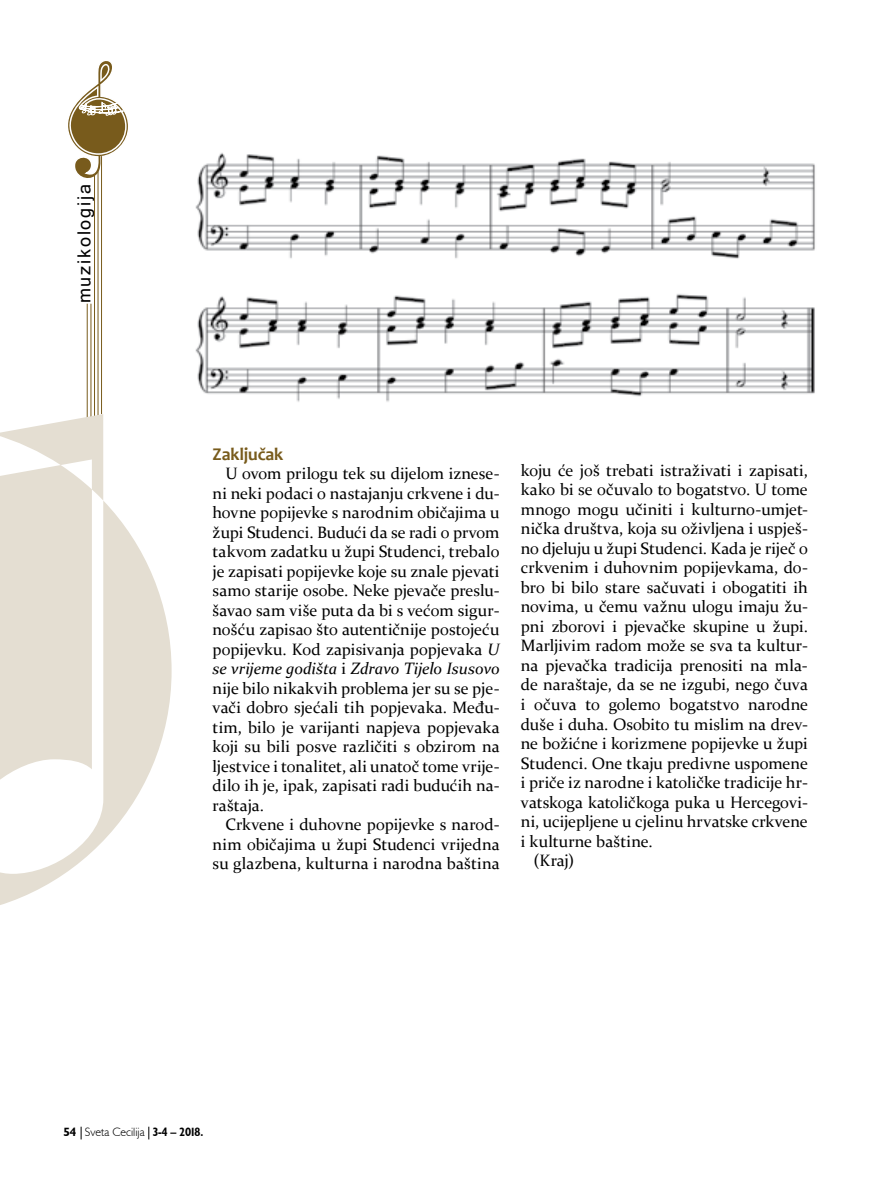
<style>
.page{position:relative;width:893px;height:1191px;background:#fff}
.page>*{position:absolute;margin:0;border:0;box-sizing:border-box;transform-origin:0 0}
.t1{font:18px "Microsoft Sans Serif";letter-spacing:.1em;color:#000}
.t2{font:700 18px "Candara";letter-spacing:-.01em;color:#785b1c}
.t3{font:16.5px/19.5px "Constantia";color:#000;text-align:justify}
.t4{font:300 12px "Humanist 521 BT";color:#000}
.s1{font-style:italic}
.s2{font-weight:700}
.s3{font-weight:700;font-stretch:condensed}
</style>
<div class="page">
<svg style="left:68px;top:61px;width:60px;height:124px"></svg>
<svg style="left:81px;top:1126px;width:1px;height:13px"></svg>
<svg style="left:148px;top:1126px;width:1px;height:13px"></svg>
<hr style="left:98px;top:171px;width:1px;height:250px;background:#785b1c">
<hr style="left:101px;top:156px;width:1px;height:258px;background:#785b1c">
<hr style="left:94px;top:174px;width:1px;height:250px;background:#785b1c">
<hr style="left:91px;top:304px;width:1px;height:114px;background:#785b1c">
<hr style="left:87px;top:304px;width:1px;height:114px;background:#785b1c">
<svg style="left:0;top:414px;width:103px;height:51px"></svg>
<svg style="left:0;top:465px;width:172px;height:440px;fill:#e4ded2"></svg>
<img style="left:195px;top:152px;width:620px;height:250px">
<p class="t1" style="left:72px;top:303px;width:121px;rotate:-90deg">muzikologija</p>
<p class="t2" style="left:213px;top:442px;width:72px">Zaključak</p>
<p class="t3" style="left:213px;top:463px;width:289px;text-indent:13px">U ovom prilogu tek su dijelom iznese&shy;ni neki podaci o nastajanju crkvene i du&shy;hovne popijevke s narodnim običajima u župi Studenci. Budući da se radi o prvom takvom zadatku u župi Studenci, trebalo je zapisati popijevke koje su znale pjevati samo starije osobe. Neke pjevače preslu&shy;šavao sam više puta da bi s većom sigur&shy;nošću zapisao što autentičnije postojeću popijevku. Kod zapisivanja popjevaka <span class="s1">U se vrijeme godišta</span> i <span class="s1">Zdravo Tijelo Isusovo </span>nije bilo nikakvih problema jer su se pje&shy;vači dobro sjećali tih popjevaka. Među&shy;tim, bilo je varijanti napjeva popjevaka koji su bili posve različiti s obzirom na ljestvice i tonalitet, ali unatoč tome vrije&shy;dilo ih je, ipak, zapisati radi budućih na&shy;raštaja.</p>
<p class="t3" style="left:213px;top:814px;width:289px;text-indent:13px">Crkvene i duhovne popijevke s narod&shy;nim običajima u župi Studenci vrijedna su glazbena, kulturna i narodna baština</p>
<p class="t3" style="left:521px;top:460px;width:288px">koju će još trebati istraživati i zapisati,</p>
<p class="t3" style="left:521px;top:479px;width:288px">kako bi se očuvalo to bogatstvo. U tome</p>
<p class="t3" style="left:521px;top:499px;width:289px">mnogo mogu učiniti i kulturno-umjet-</p>
<p class="t3" style="left:521px;top:518px;width:289px">nička društva, koja su oživljena i uspješ-</p>
<p class="t3" style="left:521px;top:538px;width:289px">no djeluju u župi Studenci. Kada je riječ o</p>
<p class="t3" style="left:521px;top:557px;width:289px">crkvenim i duhovnim popijevkama, do-</p>
<p class="t3" style="left:521px;top:577px;width:288px">bro bi bilo stare sačuvati i obogatiti ih</p>
<p class="t3" style="left:521px;top:596px;width:289px">novima, u čemu važnu ulogu imaju žu-</p>
<p class="t3" style="left:521px;top:616px;width:289px">pni zborovi i pjevačke skupine u župi.</p>
<p class="t3" style="left:521px;top:635px;width:289px">Marljivim radom može se sva ta kultur-</p>
<p class="t3" style="left:521px;top:655px;width:288px">na pjevačka tradicija prenositi na mla-</p>
<p class="t3" style="left:521px;top:674px;width:289px">de naraštaje, da se ne izgubi, nego čuva</p>
<p class="t3" style="left:521px;top:694px;width:289px">i očuva to golemo bogatstvo narodne</p>
<p class="t3" style="left:521px;top:713px;width:289px">duše i duha. Osobito tu mislim na drev-</p>
<p class="t3" style="left:521px;top:733px;width:288px">ne božićne i korizmene popijevke u župi</p>
<p class="t3" style="left:521px;top:752px;width:288px">Studenci. One tkaju predivne uspomene</p>
<p class="t3" style="left:521px;top:772px;width:289px">i priče iz narodne i katoličke tradicije hr-</p>
<p class="t3" style="left:521px;top:791px;width:289px">vatskoga katoličkoga puka u Hercegovi-</p>
<p class="t3" style="left:521px;top:811px;width:288px">ni, ucijepljene u cjelinu hrvatske crkvene</p>
<p class="t3" style="left:521px;top:830px;width:133px">i kulturne baštine.</p>
<p class="t3" style="left:534px;top:850px;width:42px">(Kraj)</p>
<p class="t4" style="left:63px;top:1124px;width:141px"><span class="s2">54</span> Sveta Cecilija <span class="s3">3-4 – 2018.</span></p>
</div>
